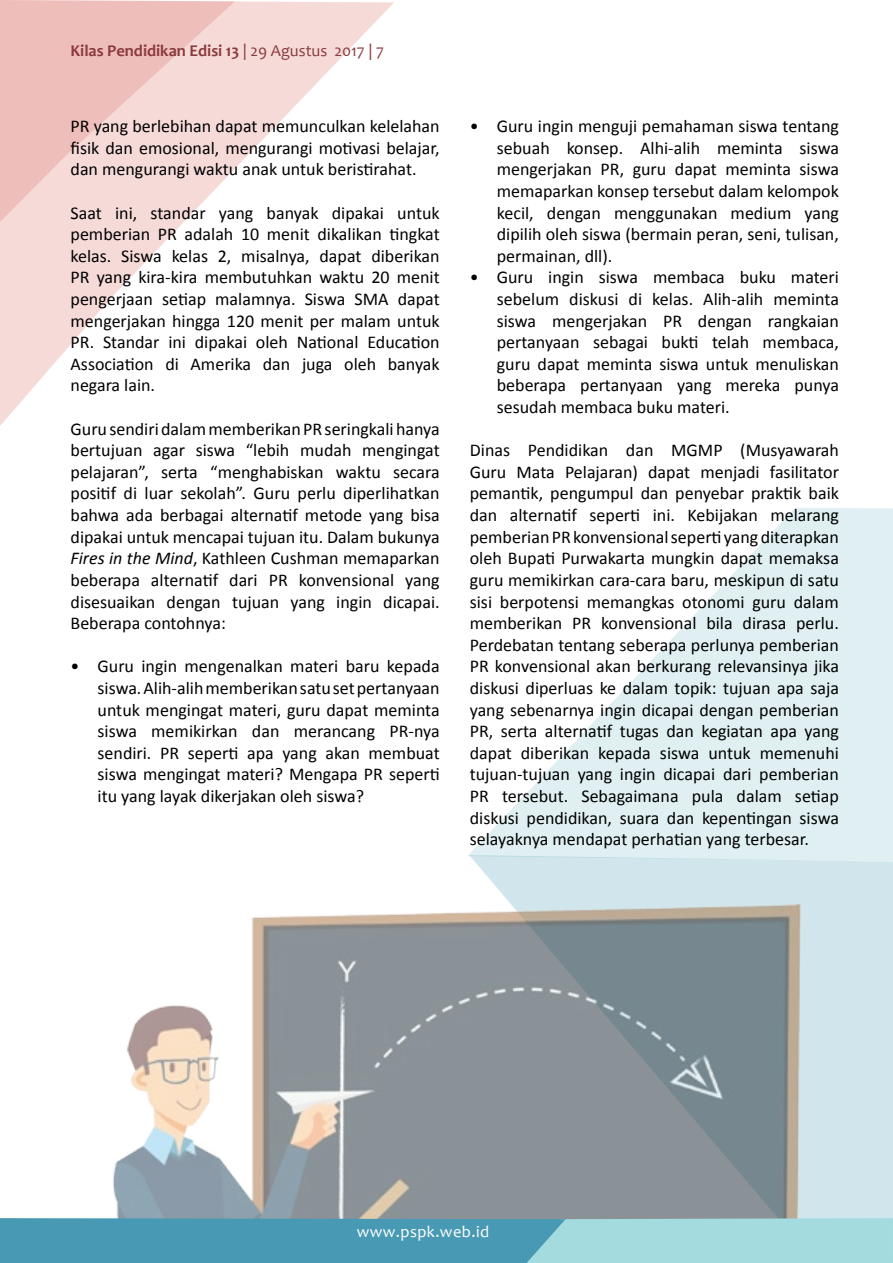
<style>
.page{position:relative;width:893px;height:1263px;background:#fff}
.page>*{position:absolute;margin:0;border:0;box-sizing:border-box;transform-origin:0 0}
.t1{font:18px/21.6px "Calibri";color:#000;text-align:justify}
.t2{font:700 16.5px "Candara";color:#8b3a3d}
.t3{font:16.5px "Candara";letter-spacing:.025em;color:#fff}
.s1{font-weight:400}
.s2{font-style:italic}
</style>
<div class="page">
<div style="left:474px;top:861px;width:419px;height:357px;background:#d1e6ec"></div>
<svg style="left:468px;top:508px;width:425px;height:353px;fill:#dfeff2"></svg>
<svg style="left:0;top:1px;width:394px;height:425px"></svg>
<svg style="left:0;top:0;width:235px;height:222px;background:#f1cdca"></svg>
<img style="left:113px;top:904px;width:710px;height:314px">
<svg style="left:0;top:1218px;width:893px;height:45px;background:#6bb2c4"></svg>
<p class="t2" style="left:71px;top:40px;width:315px">Kilas Pendidikan Edisi 13 <span class="s1">| 29 Agustus 2017 | 7</span></p>
<p class="t1" style="left:71px;top:116px;width:371px">PR yang berlebihan dapat memunculkan kelelahan fisik dan emosional, mengurangi motivasi belajar, dan mengurangi waktu anak untuk beristirahat.</p>
<p class="t1" style="left:71px;top:202px;width:371px">Saat ini, standar yang banyak dipakai untuk pemberian PR adalah 10 menit dikalikan tingkat kelas. Siswa kelas 2, misalnya, dapat diberikan PR yang kira-kira membutuhkan waktu 20 menit pengerjaan setiap malamnya. Siswa SMA dapat mengerjakan hingga 120 menit per malam untuk PR. Standar ini dipakai oleh National Education Association di Amerika dan juga oleh banyak negara lain.</p>
<p class="t1" style="left:71px;top:418px;width:371px">Guru sendiri dalam memberikan PR seringkali hanya bertujuan agar siswa “lebih mudah mengingat pelajaran”, serta “menghabiskan waktu secara positif di luar sekolah”. Guru perlu diperlihatkan bahwa ada berbagai alternatif metode yang bisa dipakai untuk mencapai tujuan itu. Dalam bukunya <span class="s2">Fires in the Mind</span>, Kathleen Cushman memaparkan beberapa alternatif dari PR konvensional yang disesuaikan dengan tujuan yang ingin dicapai.<br>Beberapa contohnya:</p>
<p class="t1" style="left:98px;top:656px;width:344px;text-indent:-27px">• Guru ingin mengenalkan materi baru kepada siswa. Alih-alih memberikan satu set pertanyaan untuk mengingat materi, guru dapat meminta siswa memikirkan dan merancang PR-nya sendiri. PR seperti apa yang akan membuat siswa mengingat materi? Mengapa PR seperti itu yang layak dikerjakan oleh siswa?</p>
<p class="t1" style="left:497px;top:116px;width:344px;text-indent:-27px">• Guru ingin menguji pemahaman siswa tentang sebuah konsep. Alhi-alih meminta siswa mengerjakan PR, guru dapat meminta siswa memaparkan konsep tersebut dalam kelompok kecil, dengan menggunakan medium yang dipilih oleh siswa (bermain peran, seni, tulisan, permainan, dll).</p>
<p class="t1" style="left:497px;top:267px;width:344px;text-indent:-27px">• Guru ingin siswa membaca buku materi sebelum diskusi di kelas. Alih-alih meminta siswa mengerjakan PR dengan rangkaian pertanyaan sebagai bukti telah membaca, guru dapat meminta siswa untuk menuliskan beberapa pertanyaan yang mereka punya sesudah membaca buku materi.</p>
<p class="t1" style="left:470px;top:440px;width:371px">Dinas Pendidikan dan MGMP (Musyawarah Guru Mata Pelajaran) dapat menjadi fasilitator pemantik, pengumpul dan penyebar praktik baik dan alternatif seperti ini. Kebijakan melarang pemberian PR konvensional seperti yang diterapkan oleh Bupati Purwakarta mungkin dapat memaksa guru memikirkan cara-cara baru, meskipun di satu sisi berpotensi memangkas otonomi guru dalam memberikan PR konvensional bila dirasa perlu.<br>Perdebatan tentang seberapa perlunya pemberian PR konvensional akan berkurang relevansinya jika diskusi diperluas ke dalam topik: tujuan apa saja yang sebenarnya ingin dicapai dengan pemberian PR, serta alternatif tugas dan kegiatan apa yang dapat diberikan kepada siswa untuk memenuhi tujuan-tujuan yang ingin dicapai dari pemberian PR tersebut. Sebagaimana pula dalam setiap diskusi pendidikan, suara dan kepentingan siswa selayaknya mendapat perhatian yang terbesar.</p>
<p class="t3" style="left:357px;top:1221px;width:134px">www.pspk.web.id</p>
</div>
